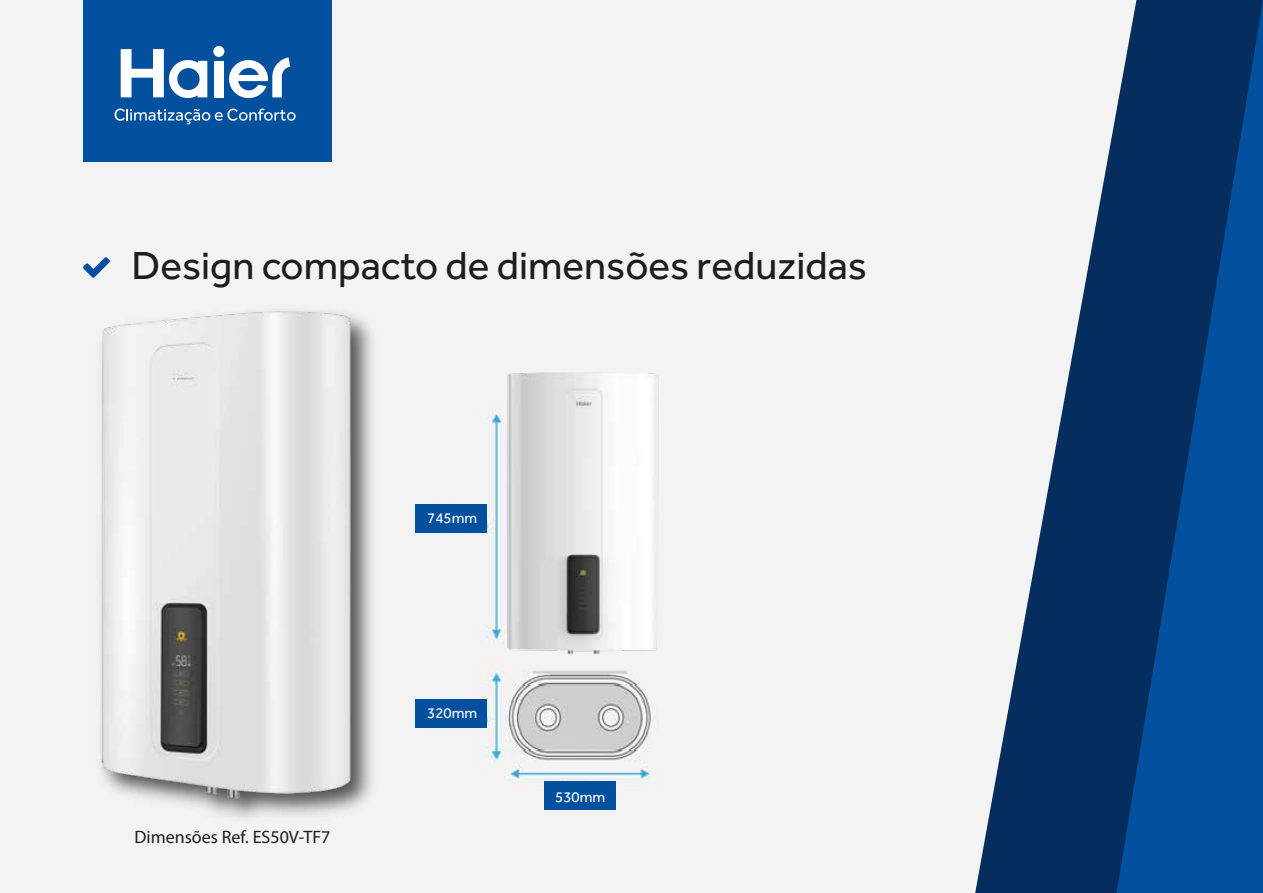
<style>
.page{position:relative;width:1263px;height:893px;background:#f4f3f4}
.page>*{position:absolute;margin:0;border:0;box-sizing:border-box;transform-origin:0 0}
.t1{font:40.5px "Effra";color:#1d1d1b}
.t2{font:18px "Myriad Pro";color:#1d1d1b}
.t3{font:15.15px "Effra";color:#fff}
</style>
<div class="page">
<div style="left:83px;top:0;width:248px;height:162px;background:#02509e"></div>
<div style="left:214px;top:61px;width:10px;height:36px;background:#fff"></div>
<div style="left:213px;top:46px;width:11px;height:11px;background:#fff;border-radius:50%"></div>
<svg style="left:121px;top:49px;width:86px;height:49px"></svg>
<svg style="left:229px;top:57px;width:61px;height:41px"></svg>
<svg style="left:115px;top:109px;width:181px;height:15px"></svg>
<svg style="left:975px;top:130px;width:138px;height:763px"></svg>
<svg style="left:1113px;top:0;width:150px;height:893px;fill:#052e5e"></svg>
<svg style="left:83px;top:257px;width:27px;height:21px"></svg>
<img style="left:496px;top:749px;width:155px;height:39px">
<div style="left:544px;top:782px;width:72px;height:28px;background:#02509e"></div>
<img style="left:496px;top:372px;width:163px;height:377px">
<img style="left:99px;top:311px;width:397px;height:508px">
<p class="t1" style="left:131px;top:242px;width:737px">Design compacto de dimensões reduzidas</p>
<p class="t3" style="left:427px;top:509px;width:52px">745mm</p>
<p class="t2" style="left:135px;top:826px;width:197px">Dimensões Ref. ES50V-TF7</p>
<p class="t3" style="left:427px;top:704px;width:52px">320mm</p>
<p class="t3" style="left:555px;top:788px;width:52px">530mm</p>
</div>
